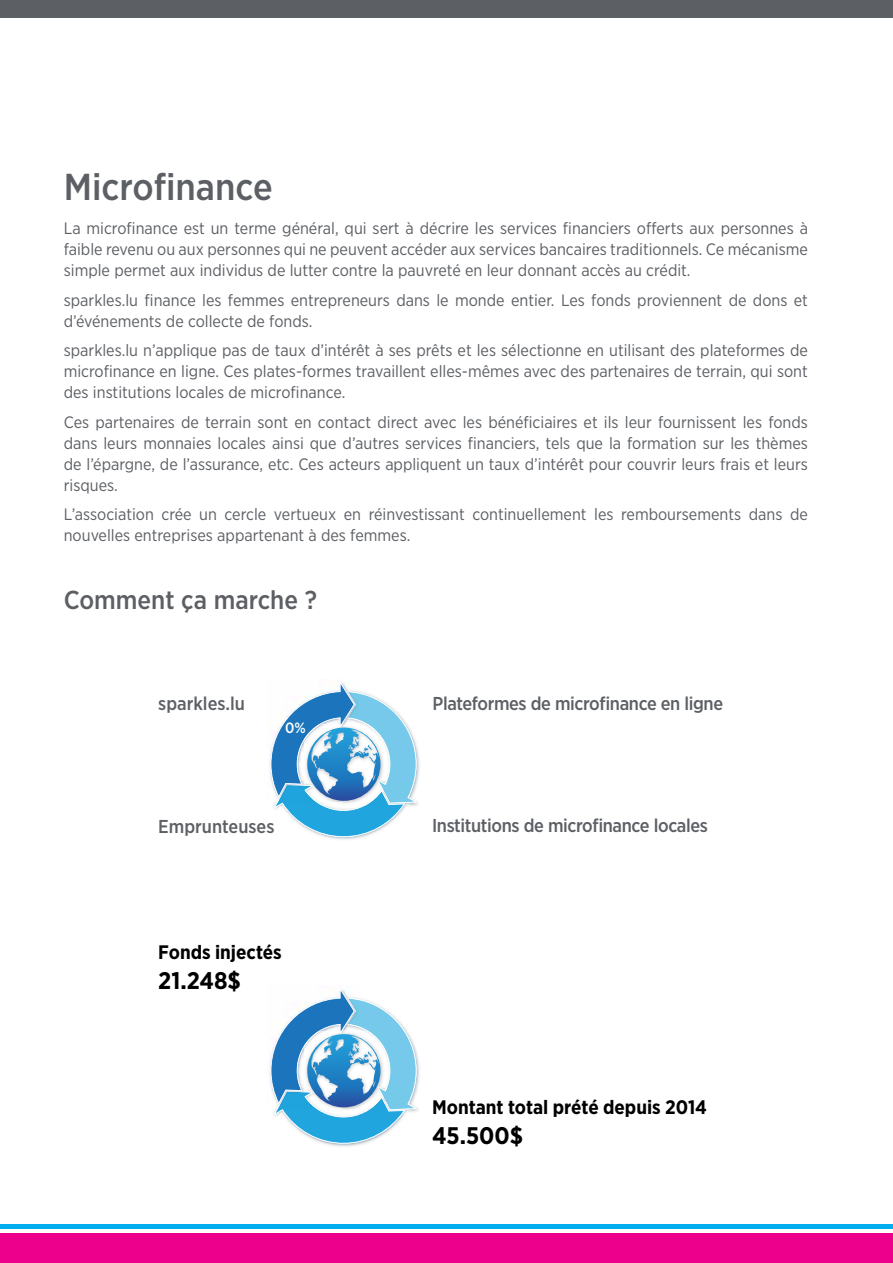
<style>
.page{position:relative;width:893px;height:1263px;background:#fff}
.page>*{position:absolute;margin:0;border:0;box-sizing:border-box;transform-origin:0 0}
.t1{font:500 37.5px "Gotham Narrow";color:#5c5f64}
.t2{font:500 25.95px "Gotham Narrow";color:#5c5f64}
.t3{font:700 24px "Gotham Narrow";color:#000}
.t4{font:700 19.5px "Gotham Narrow";color:#000}
.t5{font:500 18.6px "Gotham Narrow";letter-spacing:-.02em;color:#5c5f64}
.t6{font:500 18.6px "Gotham Narrow";color:#5c5f64}
.t7{font:16.5px/21px "Gotham Narrow";color:#5c5f64;text-align:justify}
.t8{font:500 14.85px "Gotham Narrow";color:#fff}
</style>
<div class="page">
<hr style="left:0;top:1225px;width:893px;height:4px;background:#00aeef">
<div style="left:0;top:1233px;width:893px;height:30px;background:#ec008c"></div>
<div style="left:0;top:0;width:893px;height:17px;background:#5c5f64"></div>
<img style="left:417px;top:748px;width:3px;height:57px">
<svg style="left:271px;top:682px;width:146px;height:155px"></svg>
<img style="left:417px;top:1054px;width:3px;height:57px">
<img style="left:322px;top:1143px;width:44px;height:4px">
<svg style="left:271px;top:989px;width:146px;height:154px"></svg>
<h1 class="t1" style="left:64px;top:163px;width:210px">Microfinance</h1>
<p class="t7" style="left:64px;top:218px;width:746px">La microfinance est un terme général, qui sert à décrire les services financiers offerts aux personnes à faible revenu ou aux personnes qui ne peuvent accéder aux services bancaires traditionnels. Ce mécanisme simple permet aux individus de lutter contre la pauvreté en leur donnant accès au crédit.</p>
<p class="t7" style="left:64px;top:289px;width:746px">sparkles.lu finance les femmes entrepreneurs dans le monde entier. Les fonds proviennent de dons et d’événements de collecte de fonds.</p>
<p class="t7" style="left:64px;top:340px;width:746px">sparkles.lu n’applique pas de taux d’intérêt à ses prêts et les sélectionne en utilisant des plateformes de microfinance en ligne. Ces plates-formes travaillent elles-mêmes avec des partenaires de terrain, qui sont des institutions locales de microfinance.</p>
<p class="t7" style="left:64px;top:411px;width:746px">Ces partenaires de terrain sont en contact direct avec les bénéficiaires et ils leur fournissent les fonds dans leurs monnaies locales ainsi que d’autres services financiers, tels que la formation sur les thèmes de l’épargne, de l’assurance, etc. Ces acteurs appliquent un taux d’intérêt pour couvrir leurs frais et leurs risques.</p>
<p class="t7" style="left:64px;top:504px;width:746px">L’association crée un cercle vertueux en réinvestissant continuellement les remboursements dans de nouvelles entreprises appartenant à des femmes.</p>
<h2 class="t2" style="left:64px;top:583px;width:255px">Comment ça marche ?</h2>
<p class="t6" style="left:158px;top:691px;width:88px">sparkles.lu</p>
<p class="t5" style="left:433px;top:691px;width:292px">Plateformes de microfinance en ligne</p>
<p class="t8" style="left:285px;top:719px;width:22px">0%</p>
<p class="t6" style="left:158px;top:815px;width:118px">Emprunteuses</p>
<p class="t5" style="left:432px;top:814px;width:277px">Institutions de microfinance locales</p>
<p class="t4" style="left:158px;top:939px;width:125px">Fonds injectés</p>
<h3 class="t3" style="left:158px;top:965px;width:84px">21.248$</h3>
<p class="t4" style="left:432px;top:1094px;width:276px">Montant total prété depuis 2014</p>
<h3 class="t3" style="left:432px;top:1120px;width:93px">45.500$</h3>
</div>
